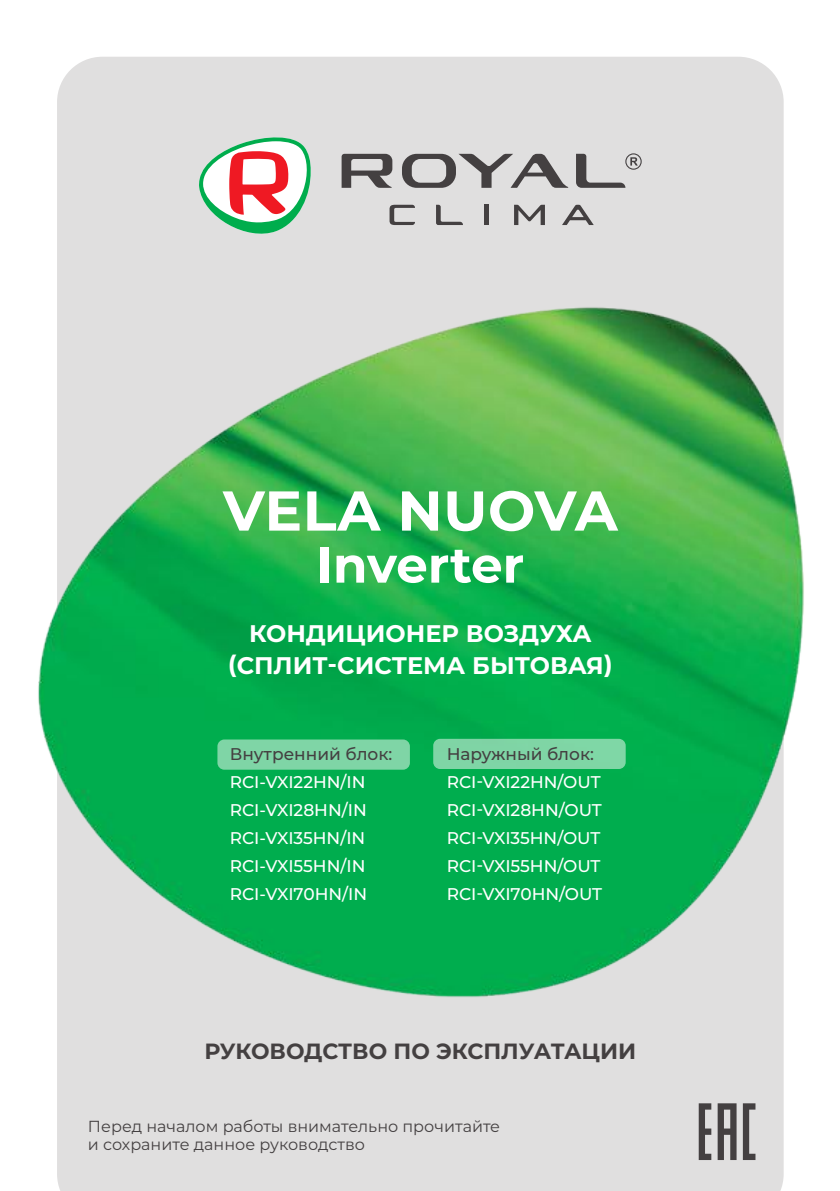
<style>
.page{position:relative;width:840px;height:1191px;background:#fff}
.page>*{position:absolute;margin:0;border:0;box-sizing:border-box;transform-origin:0 0}
.t1{font:700 56px "Montserrat";letter-spacing:.01em;color:#fff}
.t2{font:700 50px "Montserrat";color:#fff}
.t3{font:700 24px/32px "Montserrat";color:#fff;text-align:center}
.t4{font:700 22px "Montserrat";color:#444041}
.t5{font:500 17px/28px "Montserrat";color:#fff;text-align:justify}
.t6{font:500 17px "Montserrat";color:#444041}
.t7{font:16px/18px "Montserrat";color:#444041}
</style>
<div class="page">
<div style="left:57px;top:57px;width:726px;height:1134px;background:#e0dfdf"></div>
<img style="left:38px;top:282px;width:766px;height:739px">
<svg style="left:199px;top:134px;width:112px;height:107px"></svg>
<svg style="left:575px;top:153px;width:66px;height:35px;background:#b5b3b3"></svg>
<svg style="left:341px;top:154px;width:51px;height:34px;background:#878484"></svg>
<svg style="left:402px;top:154px;width:166px;height:34px;background:#a4a2a2"></svg>
<svg style="left:389px;top:205px;width:26px;height:20px"></svg>
<svg style="left:436px;top:205px;width:26px;height:20px"></svg>
<svg style="left:513px;top:205px;width:31px;height:20px"></svg>
<div style="left:483px;top:205px;width:5px;height:20px;background:#444041"></div>
<svg style="left:561px;top:205px;width:32px;height:20px"></svg>
<svg style="left:717px;top:1103px;width:19px;height:57px"></svg>
<svg style="left:742px;top:1103px;width:13px;height:57px"></svg>
<svg style="left:698px;top:1103px;width:13px;height:57px"></svg>
<div style="left:217px;top:739px;width:192px;height:30px;background:#7fd5a6;border-radius:7px"></div>
<div style="left:433px;top:739px;width:192px;height:30px;background:#7fd5a5;border-radius:7px"></div>
<h1 class="t1" style="left:223px;top:470px;width:396px">VELA NUOVA</h1>
<h2 class="t2" style="left:316px;top:529px;width:209px">Inverter</h2>
<h3 class="t3" style="left:227px;top:616px;width:386px">КОНДИЦИОНЕР ВОЗДУХА (СПЛИТ-СИСТЕМА БЫТОВАЯ)</h3>
<p class="t6" style="left:229px;top:742px;width:164px">Внутренний блок:</p>
<p class="t5" style="left:229px;top:767px;width:139px">RCI-VXI22HN/IN RCI-VXI28HN/IN RCI-VXI35HN/IN RCI-VXI55HN/IN RCI-VXI70HN/IN</p>
<p class="t6" style="left:446px;top:742px;width:149px">Наружный блок:</p>
<p class="t5" style="left:446px;top:767px;width:157px">RCI-VXI22HN/OUT RCI-VXI28HN/OUT RCI-VXI35HN/OUT RCI-VXI55HN/OUT RCI-VXI70HN/OUT</p>
<p class="t4" style="left:204px;top:1035px;width:433px">РУКОВОДСТВО ПО ЭКСПЛУАТАЦИИ</p>
<p class="t7" style="left:88px;top:1116px;width:413px">Перед началом работы внимательно прочитайте и сохраните данное руководство</p>
</div>
